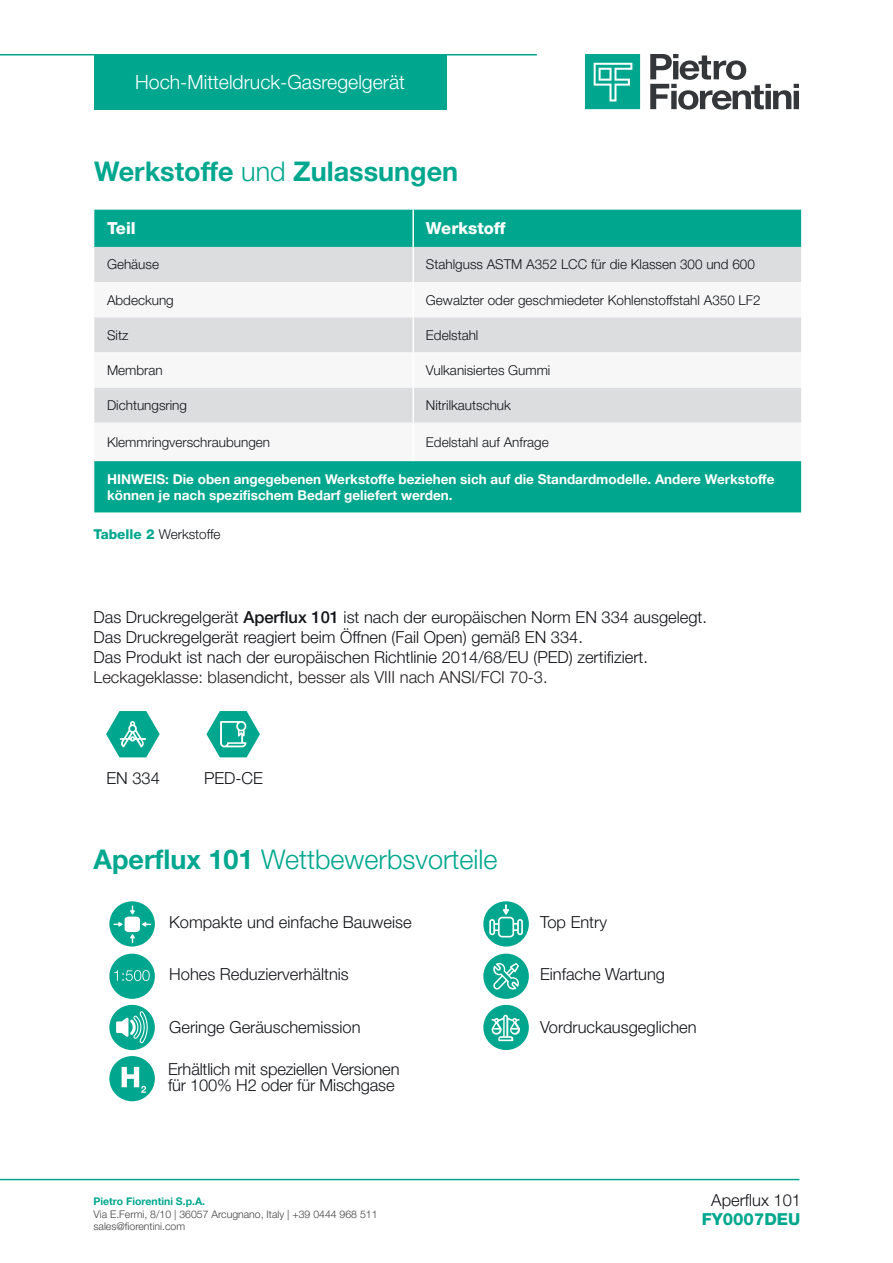
<style>
.page{position:relative;width:893px;height:1263px;background:#fff}
.page>*{position:absolute;margin:0;border:0;box-sizing:border-box;transform-origin:0 0}
.Titoletto{font:300 27px "Helvetica Neue LT Pro";color:#00a78e}
.Titoletto-2{font:700 27px "Helvetica Neue LT Pro";color:#00a78e}
.t1{font:300 19.5px "Helvetica Neue LT Pro";color:#fff}
.Testo{font:300 16.5px/16.5px "Helvetica Neue LT Pro";color:#121418}
.bullet_non_puntato{font:300 16.5px "Helvetica Neue LT Pro";color:#121418}
.Testo-2{font:300 16.5px "Helvetica Neue LT Pro";color:#231f20}
.titoli_tabella_bianc{font:800 16.5px "Helvetica Neue LT Pro";color:#fff}
.testo_sciolto{font:300 16.5px "Helvetica Neue LT Pro";color:#121418}
.titoletto_technische{font:800 16.5px "Helvetica Neue LT Pro";color:#00a78e}
.testo_tabella{font:300 13.5px "Helvetica Neue LT Pro";color:#121418}
.testo_tabella-2{font:700 13.5px/16.2px "Helvetica Neue LT Pro";color:#fff}
.t2{font:300 10.5px/12.6px "Helvetica Neue LT Pro";color:#414243}
.t3{font:700 10.5px "Helvetica Neue LT Pro";color:#00a78e}
.s1{font-weight:300}
.s2{font-weight:800;color:#00a78e}
.s3{font-weight:500}
.s4{font-weight:700}
</style>
<div class="page">
<hr style="left:0;top:54px;width:537px;height:2px;background:#00a78e">
<hr style="left:0;top:1179px;width:799px;height:1px;background:#00a78e">
<div style="left:94px;top:55px;width:352px;height:55px;background:#00a78e"></div>
<svg style="left:650px;top:54px;width:149px;height:56px"></svg>
<svg style="left:585px;top:54px;width:55px;height:55px;background:#25b39e"></svg>
<div style="left:94px;top:210px;width:707px;height:302px;background:#00a78e"></div>
<div style="left:94px;top:247px;width:707px;height:35px;background:#dcdddf"></div>
<svg style="left:94px;top:282px;width:707px;height:179px"></svg>
<hr style="left:412px;top:282px;width:2px;height:35px;background:#fff">
<hr style="left:412px;top:317px;width:2px;height:35px;background:#fff">
<hr style="left:412px;top:352px;width:2px;height:36px;background:#fff">
<hr style="left:412px;top:388px;width:2px;height:35px;background:#fff">
<hr style="left:412px;top:423px;width:2px;height:38px;background:#fff">
<hr style="left:412px;top:247px;width:2px;height:35px;background:#fff">
<hr style="left:412px;top:210px;width:2px;height:37px;background:#fff">
<svg style="left:106px;top:711px;width:54px;height:46px"></svg>
<svg style="left:206px;top:711px;width:54px;height:46px"></svg>
<svg style="left:109px;top:901px;width:46px;height:45px"></svg>
<svg style="left:113px;top:905px;width:38px;height:38px"></svg>
<div style="left:483px;top:901px;width:46px;height:45px;background:#00a78e;border-radius:50%"></div>
<svg style="left:489px;top:904px;width:34px;height:33px"></svg>
<div style="left:109px;top:954px;width:46px;height:45px;background:#00a78e;border-radius:50%"></div>
<svg style="left:114px;top:970px;width:36px;height:11px"></svg>
<div style="left:483px;top:954px;width:46px;height:45px;background:#00a78e;border-radius:50%"></div>
<svg style="left:493px;top:963px;width:26px;height:26px"></svg>
<div style="left:109px;top:1005px;width:46px;height:45px;background:#00a78e;border-radius:50%"></div>
<svg style="left:116px;top:1011px;width:32px;height:32px"></svg>
<div style="left:483px;top:1005px;width:46px;height:45px;background:#00a78e;border-radius:50%"></div>
<svg style="left:491px;top:1015px;width:29px;height:26px"></svg>
<div style="left:109px;top:1056px;width:46px;height:45px;background:#00a78e;border-radius:50%"></div>
<svg style="left:122px;top:1067px;width:24px;height:26px"></svg>
<p class="t1" style="left:135px;top:70px;width:271px">Hoch-Mitteldruck-Gasregelgerät</p>
<p class="Titoletto-2" style="left:94px;top:155px;width:365px">Werkstoffe <span class="s1">und</span> Zulassungen</p>
<p class="titoli_tabella_bianc" style="left:107px;top:218px;width:30px">Teil</p>
<p class="titoli_tabella_bianc" style="left:426px;top:218px;width:81px">Werkstoff</p>
<p class="testo_tabella" style="left:107px;top:256px;width:54px">Gehäuse</p>
<p class="testo_tabella" style="left:426px;top:256px;width:330px">Stahlguss ASTM A352 LCC für die Klassen 300 und 600</p>
<p class="testo_tabella" style="left:107px;top:291px;width:68px">Abdeckung</p>
<p class="testo_tabella" style="left:426px;top:291px;width:336px">Gewalzter oder geschmiedeter Kohlenstoffstahl A350 LF2</p>
<p class="testo_tabella" style="left:107px;top:327px;width:23px">Sitz</p>
<p class="testo_tabella" style="left:426px;top:327px;width:54px">Edelstahl</p>
<p class="testo_tabella" style="left:107px;top:362px;width:57px">Membran</p>
<p class="testo_tabella" style="left:426px;top:362px;width:126px">Vulkanisiertes Gummi</p>
<p class="testo_tabella" style="left:107px;top:397px;width:82px">Dichtungsring</p>
<p class="testo_tabella" style="left:426px;top:397px;width:86px">Nitrilkautschuk</p>
<p class="testo_tabella" style="left:107px;top:434px;width:165px">Klemmringverschraubungen</p>
<p class="testo_tabella" style="left:426px;top:434px;width:124px">Edelstahl auf Anfrage</p>
<p class="testo_tabella-2" style="left:107px;top:470px;width:669px">HINWEIS: Die oben angegebenen Werkstoffe beziehen sich auf die Standardmodelle. Andere Werkstoffe können je nach spezifischem Bedarf geliefert werden.</p>
<p class="testo_tabella" style="left:94px;top:526px;width:129px"><span class="s2">Tabelle 2</span> Werkstoffe</p>
<p class="Testo" style="left:94px;top:609px;width:615px">Das Druckregelgerät <span class="s3">Aperflux 101</span> ist nach der europäischen Norm EN 334 ausgelegt.</p>
<p class="Testo" style="left:94px;top:629px;width:491px">Das Druckregelgerät reagiert beim Öffnen (Fail Open) gemäß EN 334.</p>
<p class="Testo" style="left:94px;top:648px;width:556px">Das Produkt ist nach der europäischen Richtlinie 2014/68/EU (PED) zertifiziert.</p>
<p class="Testo-2" style="left:94px;top:667px;width:456px">Leckageklasse: blasendicht, besser als VIII nach ANSI/FCI 70-3.</p>
<p class="bullet_non_puntato" style="left:106px;top:768px;width:55px">EN 334</p>
<p class="bullet_non_puntato" style="left:204px;top:768px;width:60px">PED-CE</p>
<p class="Titoletto" style="left:94px;top:843px;width:406px"><span class="s4">Aperflux 101</span> Wettbewerbsvorteile</p>
<p class="bullet_non_puntato" style="left:169px;top:912px;width:244px">Kompakte und einfache Bauweise</p>
<p class="bullet_non_puntato" style="left:169px;top:964px;width:181px">Hohes Reduzierverhältnis</p>
<p class="bullet_non_puntato" style="left:169px;top:1017px;width:193px">Geringe Geräuschemission</p>
<p class="Testo" style="left:168px;top:1060px;width:233px">Erhältlich mit speziellen Versionen für 100% H2 oder für Mischgase</p>
<p class="t3" style="left:94px;top:1195px;width:113px">Pietro Fiorentini S.p.A.</p>
<p class="t2" style="left:94px;top:1207px;width:285px">Via E.Fermi, 8/10 | 36057 Arcugnano, Italy | +39 0444 968 511 sales@fiorentini.com</p>
<p class="bullet_non_puntato" style="left:540px;top:912px;width:68px">Top Entry</p>
<p class="bullet_non_puntato" style="left:540px;top:964px;width:127px">Einfache Wartung</p>
<p class="bullet_non_puntato" style="left:540px;top:1017px;width:158px">Vordruckausgeglichen</p>
<p class="testo_sciolto" style="left:711px;top:1190px;width:91px">Aperflux 101</p>
<p class="titoletto_technische" style="left:702px;top:1209px;width:100px">FY0007DEU</p>
</div>
